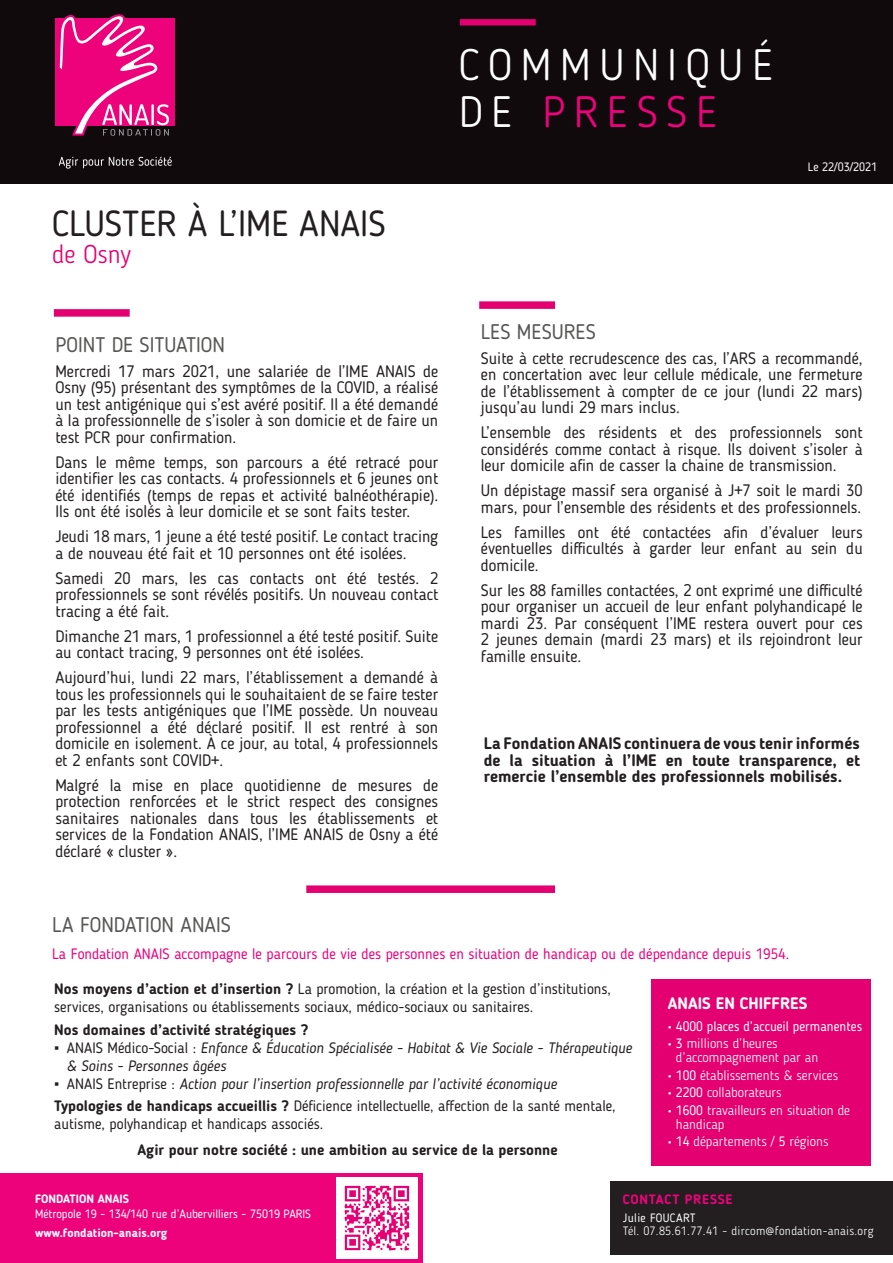
<style>
.page{position:relative;width:893px;height:1263px;background:#fff}
.page>*{position:absolute;margin:0;border:0;box-sizing:border-box;transform-origin:0 0}
.t1{font:300 43.65px/46.5px "Blogger Sans";letter-spacing:.2em;color:#fff}
.t2{font:36px "Blogger Sans";color:#231f20}
.t3{font:300 25.5px "Blogger Sans";color:#e50071}
.t4{font:21px "Blogger Sans";color:#575756}
.t5{font:16.5px/16.5px "Blogger Sans";color:#231f20;text-align:justify}
.t6{font:700 16.5px/16.5px "Blogger Sans";color:#231f20;text-align:justify}
.txt_courant{font:700 16.5px "Blogger Sans";color:#fff}
.t7{font:15px/18px "Blogger Sans";color:#231f20}
.t8{font:italic 15px/18px "Blogger Sans";color:#231f20}
.Chapo{font:15px "Blogger Sans";color:#ed027c}
.t9{font:700 15px "Blogger Sans";color:#231f20}
.txt_courant-2{font:300 13.5px/13.5px "Blogger Sans";color:#fff}
.txt_courant-3{font:13.5px "Blogger Sans";color:#fff}
.t10{font:700 13.5px "Blogger Sans";letter-spacing:.05em;color:#ed027c}
.txt_courant-4{font:12px "Blogger Sans";color:#fff}
.t11{font:300 12px "Blogger Sans";letter-spacing:.025em;color:#fff}
.t12{font:700 12px "Blogger Sans";color:#fff}
.txt_courant-5{font:12px "Blogger Sans";letter-spacing:.025em;color:#fff}
.s1{color:#ed027c}
.s2{font-weight:700}
.s3{font-family:"Arial";font-style:normal}
.s4{font-style:normal}
.s5{font-weight:400}
</style>
<div class="page">
<div style="left:651px;top:979px;width:220px;height:186px;background:#e50071"></div>
<div style="left:0;top:1173px;width:422px;height:90px;background:#ed027c"></div>
<div style="left:610px;top:1181px;width:283px;height:74px;background:#231f20"></div>
<img style="left:337px;top:1178px;width:81px;height:81px">
<div style="left:0;top:0;width:893px;height:184px;background:#110a0c"></div>
<div style="left:55px;top:19px;width:120px;height:107px;background:#ed027c"></div>
<svg style="left:58px;top:14px;width:111px;height:122px"></svg>
<svg style="left:59px;top:157px;width:113px;height:12px"></svg>
<svg style="left:460px;top:19px;width:76px;height:7px"></svg>
<svg style="left:54px;top:309px;width:76px;height:8px"></svg>
<div style="left:306px;top:885px;width:249px;height:8px;background:#e50071;border:2px solid #e50071"></div>
<svg style="left:479px;top:301px;width:76px;height:8px"></svg>
<p class="t2" style="left:52px;top:202px;width:335px">CLUSTER À L’IME ANAIS</p>
<p class="t3" style="left:52px;top:238px;width:80px">de Osny</p>
<p class="t4" style="left:55px;top:332px;width:171px">POINT DE SITUATION</p>
<p class="t5" style="left:55px;top:363px;width:384px">Mercredi 17 mars 2021, une salariée de l’IME ANAIS de Osny (95) présentant des symptômes de la COVID, a réalisé un test antigénique qui s’est avéré positif. Il a été demandé à la professionnelle de s’isoler à son domicie et de faire un test PCR pour confirmation.</p>
<p class="t5" style="left:55px;top:454px;width:384px">Dans le même temps, son parcours a été retracé pour identifier les cas contacts. 4 professionnels et 6 jeunes ont été identifiés (temps de repas et activité balnéothérapie).<br>Ils ont été isolés à leur domicile et se sont faits tester.</p>
<p class="t5" style="left:55px;top:528px;width:384px">Jeudi 18 mars, 1 jeune a été testé positif. Le contact tracing a de nouveau été fait et 10 personnes ont été isolées.</p>
<p class="t5" style="left:55px;top:570px;width:384px">Samedi 20 mars, les cas contacts ont été testés. 2 professionnels se sont révélés positifs. Un nouveau contact tracing a été fait.</p>
<p class="t5" style="left:55px;top:628px;width:384px">Dimanche 21 mars, 1 professionnel a été testé positif. Suite au contact tracing, 9 personnes ont été isolées.</p>
<p class="t5" style="left:55px;top:669px;width:384px">Aujourd’hui, lundi 22 mars, l’établissement a demandé à tous les professionnels qui le souhaitaient de se faire tester par les tests antigéniques que l’IME possède. Un nouveau professionnel a été déclaré positif. Il est rentré à son domicile en isolement. À ce jour, au total, 4 professionnels et 2 enfants sont COVID+.</p>
<p class="t5" style="left:55px;top:777px;width:384px">Malgré la mise en place quotidienne de mesures de protection renforcées et le strict respect des consignes sanitaires nationales dans tous les établissements et services de la Fondation ANAIS, l’IME ANAIS de Osny a été déclaré « cluster ».</p>
<p class="t1" style="left:459px;top:42px;width:315px">COMMUNIQUÉ<br>DE <span class="s1">PRESSE</span></p>
<p class="txt_courant-4" style="left:808px;top:160px;width:71px">Le 22/03/2021</p>
<p class="t4" style="left:481px;top:319px;width:117px">LES MESURES</p>
<p class="t5" style="left:481px;top:350px;width:383px">Suite à cette recrudescence des cas, l’ARS a recommandé, en concertation avec leur cellule médicale, une fermeture de l’établissement à compter de ce jour (lundi 22 mars) jusqu’au lundi 29 mars inclus.</p>
<p class="t5" style="left:481px;top:424px;width:383px">L’ensemble des résidents et des professionnels sont considérés comme contact à risque. Ils doivent s’isoler à leur domicile afin de casser la chaine de transmission.</p>
<p class="t5" style="left:481px;top:482px;width:383px">Un dépistage massif sera organisé à J+7 soit le mardi 30 mars, pour l’ensemble des résidents et des professionnels.</p>
<p class="t5" style="left:481px;top:524px;width:383px">Les familles ont été contactées afin d’évaluer leurs éventuelles difficultés à garder leur enfant au sein du domicile.</p>
<p class="t5" style="left:481px;top:582px;width:383px">Sur les 88 familles contactées, 2 ont exprimé une difficulté pour organiser un accueil de leur enfant polyhandicapé le mardi 23. Par conséquent l’IME restera ouvert pour ces 2 jeunes demain (mardi 23 mars) et ils rejoindront leur famille ensuite.</p>
<p class="t6" style="left:484px;top:735px;width:378px">La Fondation ANAIS continuera de vous tenir informés de la situation à l’IME en toute transparence, et remercie l’ensemble des professionnels mobilisés.</p>
<p class="t4" style="left:52px;top:912px;width:180px">LA FONDATION ANAIS</p>
<p class="Chapo" style="left:52px;top:945px;width:739px">La Fondation ANAIS accompagne le parcours de vie des personnes en situation de handicap ou de dépendance depuis 1954.</p>
<p class="t7" style="left:54px;top:980px;width:558px"><span class="s2">Nos moyens d’action et d’insertion ?</span> La promotion, la création et la gestion d’institutions, services, organisations ou établissements sociaux, médico-sociaux ou sanitaires.</p>
<p class="t9" style="left:54px;top:1020px;width:256px">Nos domaines d’activité stratégiques ?</p>
<p class="t8" style="left:67px;top:1038px;width:567px;text-indent:-13px"><span class="s3">▪</span> <span class="s4">ANAIS Médico-Social :</span> Enfance &amp; Éducation Spécialisée - Habitat &amp; Vie Sociale - Thérapeutique &amp; Soins - Personnes âgées</p>
<p class="t8" style="left:54px;top:1074px;width:504px"><span class="s3">▪</span> <span class="s4">ANAIS Entreprise :</span> Action pour l’insertion professionnelle par l’activité économique</p>
<p class="t7" style="left:54px;top:1097px;width:563px"><span class="s2">Typologies de handicaps accueillis ?</span> Déficience intellectuelle, affection de la santé mentale, autisme, polyhandicap et handicaps associés.</p>
<p class="t9" style="left:137px;top:1141px;width:422px">Agir pour notre société : une ambition au service de la personne</p>
<p class="txt_courant" style="left:668px;top:993px;width:141px">ANAIS EN CHIFFRES</p>
<p class="txt_courant-3" style="left:668px;top:1018px;width:196px"><span class="s2">•</span> 4000 places d’accueil permanentes</p>
<p class="txt_courant-2" style="left:676px;top:1037px;width:144px;text-indent:-8px"><span class="s2">•</span> <span class="s5">3</span> millions d’heures d’accompagnement par an</p>
<p class="txt_courant-2" style="left:668px;top:1068px;width:172px"><span class="s2">•</span> <span class="s5">100</span> établissements &amp; services</p>
<p class="txt_courant-2" style="left:668px;top:1086px;width:115px"><span class="s2">•</span> <span class="s5">2200</span> collaborateurs</p>
<p class="txt_courant-2" style="left:676px;top:1103px;width:176px;text-indent:-8px"><span class="s2">•</span> <span class="s5">1600</span> travailleurs en situation de handicap</p>
<p class="txt_courant-2" style="left:668px;top:1135px;width:162px"><span class="s2">•</span> <span class="s5">14</span> départements / <span class="s5">5</span> régions</p>
<p class="t12" style="left:35px;top:1191px;width:96px">FONDATION ANAIS</p>
<p class="txt_courant-4" style="left:35px;top:1206px;width:278px">Métropole 19 - 134/140 rue d’Aubervilliers - 75019 PARIS</p>
<p class="t12" style="left:35px;top:1225px;width:134px">www.fondation-anais.org</p>
<p class="t10" style="left:623px;top:1191px;width:111px">CONTACT PRESSE</p>
<p class="txt_courant-5" style="left:623px;top:1210px;width:74px">Julie FOUCART</p>
<p class="t11" style="left:623px;top:1224px;width:252px">Tél. 07.85.61.77.41 - dircom@fondation-anais.org</p>
</div>
